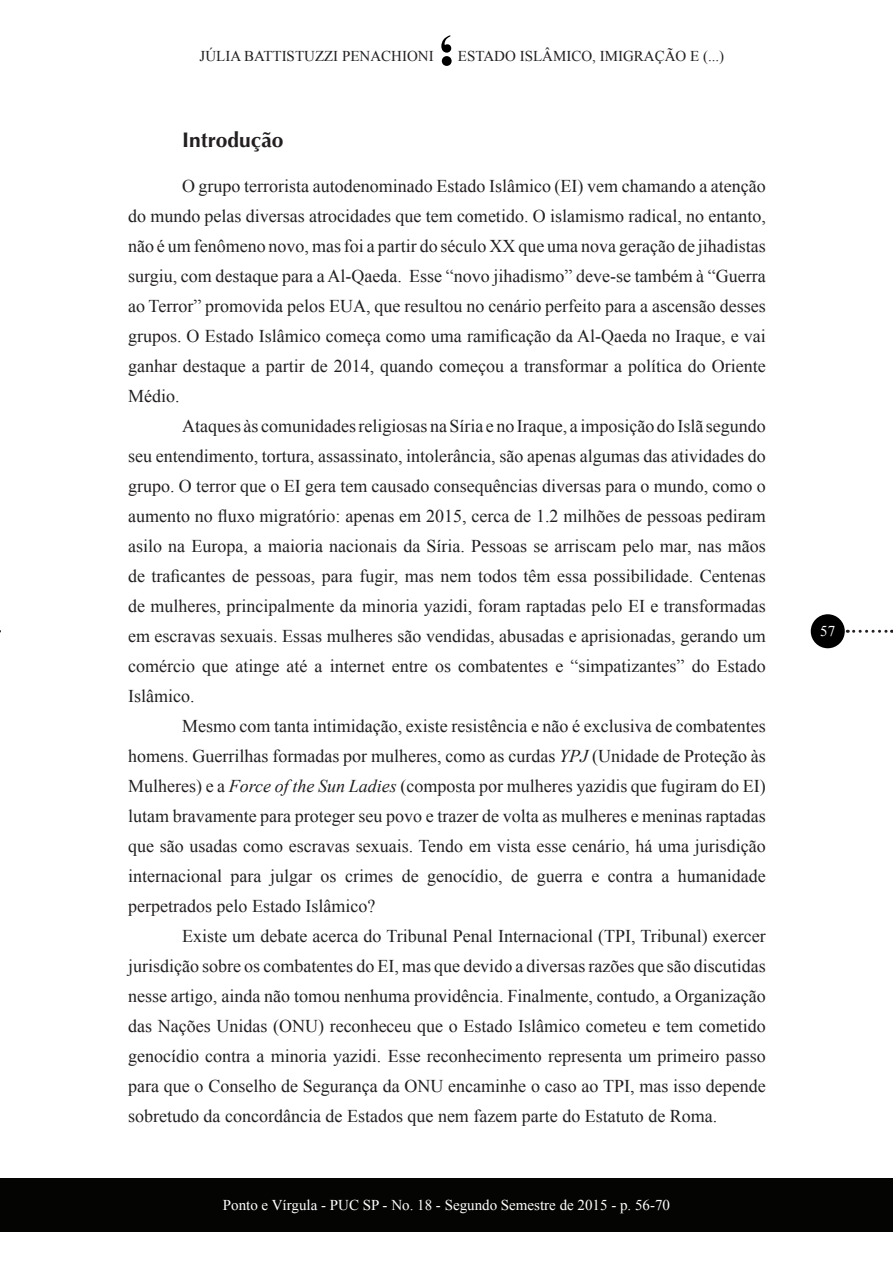
<style>
.page{position:relative;width:893px;height:1263px;background:#fff}
.page>*{position:absolute;margin:0;border:0;box-sizing:border-box;transform-origin:0 0}
.t1{font:700 21px "Optima";color:#231f20}
.t2{font:18px/30px "Times New Roman";color:#231f20;text-align:justify}
.t3{font:15px "Times New Roman";color:#fff}
.t4{font:15px "Times New Roman";color:#231f20}
.s1{font-style:italic}
</style>
<div class="page">
<svg style="left:441px;top:35px;width:11px;height:31px"></svg>
<div style="left:0;top:1178px;width:893px;height:54px;background:#040503"></div>
<div style="left:811px;top:614px;width:34px;height:34px;background:#000;border-radius:50%"></div>
<svg style="left:854px;top:630px;width:38px;height:3px"></svg>
<p class="t4" style="left:200px;top:46px;width:236px">JÚLIA BATTISTUZZI PENACHIONI</p>
<p class="t4" style="left:458px;top:46px;width:268px">ESTADO ISLÂMICO, IMIGRAÇÃO E (...)</p>
<p class="t1" style="left:182px;top:128px;width:103px">Introdução</p>
<p class="t2" style="left:128px;top:171px;width:639px;text-indent:54px">O grupo terrorista autodenominado Estado Islâmico (EI) vem chamando a atenção do mundo pelas diversas atrocidades que tem cometido. O islamismo radical, no entanto, não é um fenômeno novo, mas foi a partir do século XX que uma nova geração de jihadistas surgiu, com destaque para a Al-Qaeda. Esse “novo jihadismo” deve-se também à “Guerra ao Terror” promovida pelos EUA, que resultou no cenário perfeito para a ascensão desses grupos. O Estado Islâmico começa como uma ramificação da Al-Qaeda no Iraque, e vai ganhar destaque a partir de 2014, quando começou a transformar a política do Oriente Médio.</p>
<p class="t2" style="left:128px;top:411px;width:639px;text-indent:54px">Ataques às comunidades religiosas na Síria e no Iraque, a imposição do Islã segundo seu entendimento, tortura, assassinato, intolerância, são apenas algumas das atividades do grupo. O terror que o EI gera tem causado consequências diversas para o mundo, como o aumento no fluxo migratório: apenas em 2015, cerca de 1.2 milhões de pessoas pediram asilo na Europa, a maioria nacionais da Síria. Pessoas se arriscam pelo mar, nas mãos de traficantes de pessoas, para fugir, mas nem todos têm essa possibilidade. Centenas de mulheres, principalmente da minoria yazidi, foram raptadas pelo EI e transformadas em escravas sexuais. Essas mulheres são vendidas, abusadas e aprisionadas, gerando um comércio que atinge até a internet entre os combatentes e “simpatizantes” do Estado Islâmico.</p>
<p class="t2" style="left:128px;top:711px;width:639px;text-indent:54px">Mesmo com tanta intimidação, existe resistência e não é exclusiva de combatentes homens. Guerrilhas formadas por mulheres, como as curdas <span class="s1">YPJ</span> (Unidade de Proteção às Mulheres) e a <span class="s1">Force of the Sun Ladies</span> (composta por mulheres yazidis que fugiram do EI) lutam bravamente para proteger seu povo e trazer de volta as mulheres e meninas raptadas que são usadas como escravas sexuais. Tendo em vista esse cenário, há uma jurisdição internacional para julgar os crimes de genocídio, de guerra e contra a humanidade perpetrados pelo Estado Islâmico?</p>
<p class="t2" style="left:128px;top:921px;width:639px;text-indent:54px">Existe um debate acerca do Tribunal Penal Internacional (TPI, Tribunal) exercer jurisdição sobre os combatentes do EI, mas que devido a diversas razões que são discutidas nesse artigo, ainda não tomou nenhuma providência. Finalmente, contudo, a Organização das Nações Unidas (ONU) reconheceu que o Estado Islâmico cometeu e tem cometido genocídio contra a minoria yazidi. Esse reconhecimento representa um primeiro passo para que o Conselho de Segurança da ONU encaminhe o caso ao TPI, mas isso depende sobretudo da concordância de Estados que nem fazem parte do Estatuto de Roma.</p>
<p class="t3" style="left:223px;top:1195px;width:449px">Ponto e Vírgula - PUC SP - No. 18 - Segundo Semestre de 2015 - p. 56-70</p>
<p class="t3" style="left:820px;top:621px;width:16px">57</p>
</div>
